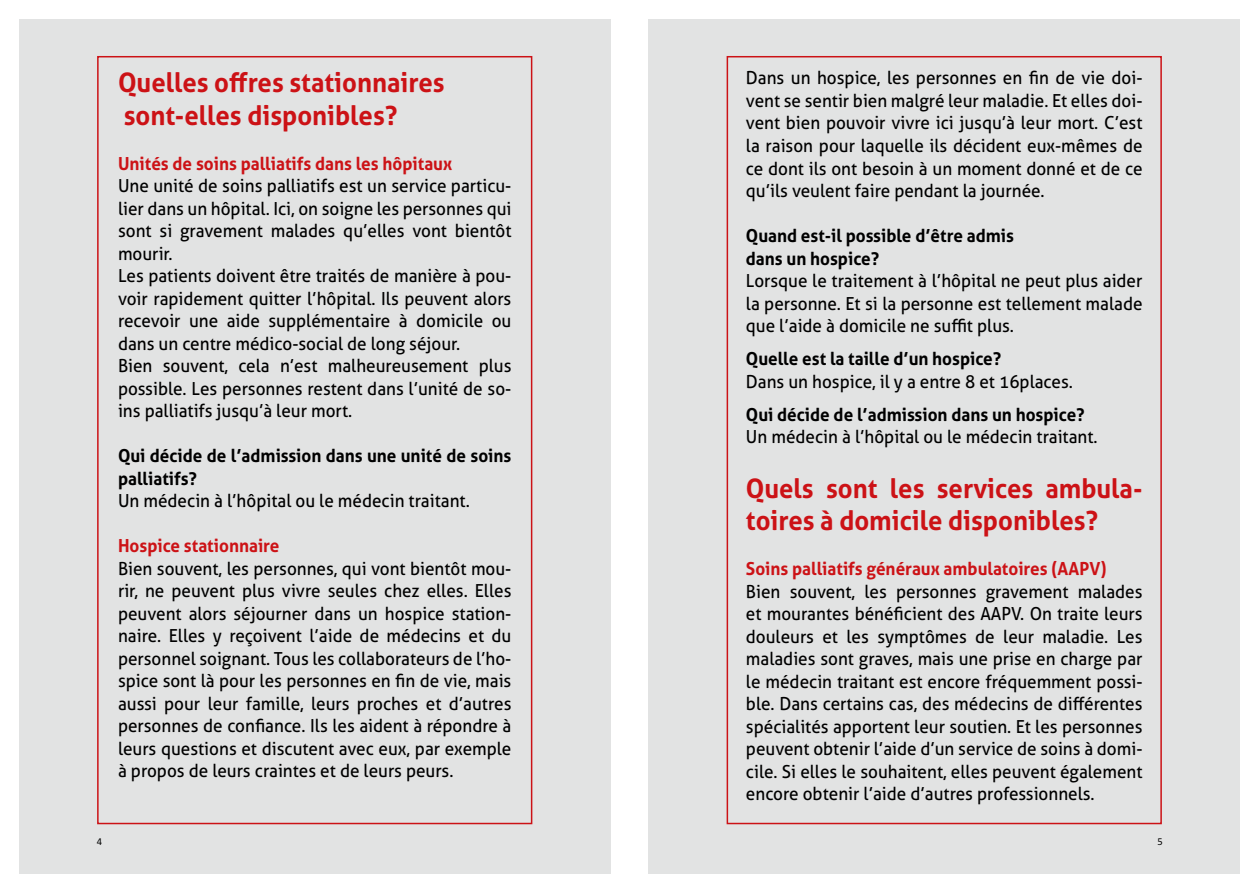
<style>
.page{position:relative;width:1259px;height:893px;background:#fff}
.page>*{position:absolute;margin:0;border:0;box-sizing:border-box;transform-origin:0 0}
.t1{font:700 27px/32.4px "Aller";color:#cc1216;scale:.95 1}
.t2{font:18px/22.5px "Aller";color:#000;text-align:justify;scale:.95 1}
.t3{font:700 18px/22.5px "Aller";color:#000;scale:.95 1}
.t4{font:700 18px "Aller";color:#cc1216;scale:.95 1}
.t5{font:10.5px "Calibri Regular 2";color:#000}
.t6{font:10.5px "Calibri";color:#000}
</style>
<div class="page">
<div style="left:648px;top:19px;width:591px;height:855px;background:#e2e3e3"></div>
<div style="left:19px;top:19px;width:591px;height:855px;background:#e2e3e3"></div>
<div style="left:726px;top:56px;width:435px;height:768px;border:2px solid #cc1216"></div>
<div style="left:97px;top:56px;width:435px;height:768px;border:2px solid #cc1216"></div>
<h1 class="t1" style="left:118px;top:66px;width:345px">Quelles offres stationnaires sont-elles disponibles ?</h1>
<p class="t4" style="left:118px;top:152px;width:353px">Unités de soins palliatifs dans les hôpitaux</p>
<p class="t2" style="left:118px;top:174px;width:416px;text-align:left">Une unité de soins palliatifs est un service particu&shy;lier dans un hôpital. Ici, on soigne les personnes qui sont si gravement malades qu’elles vont bientôt mourir.<br>Les patients doivent être traités de manière à pou&shy;voir rapidement quitter l’hôpital. Ils peuvent alors recevoir une aide supplémentaire à domicile ou dans un centre médico-social de long séjour.<br>Bien souvent, cela n’est malheureusement plus possible. Les personnes restent dans l’unité de so&shy;ins palliatifs jusqu’à leur mort.</p>
<p class="t3" style="left:118px;top:444px;width:415px">Qui décide de l’admission dans une unité de soins palliatifs?</p>
<p class="t2" style="left:118px;top:489px;width:372px">Un médecin à l’hôpital ou le médecin traitant.</p>
<p class="t4" style="left:118px;top:535px;width:171px">Hospice stationnaire</p>
<p class="t2" style="left:118px;top:557px;width:416px">Bien souvent, les personnes, qui vont bientôt mou&shy;rir, ne peuvent plus vivre seules chez elles. Elles peuvent alors séjourner dans un hospice station&shy;naire. Elles y reçoivent l’aide de médecins et du personnel soignant. Tous les collaborateurs de l’ho&shy;spice sont là pour les personnes en fin de vie, mais aussi pour leur famille, leurs proches et d’autres personnes de confiance. Ils les aident à répondre à leurs questions et discutent avec eux, par exemple à propos de leurs craintes et de leurs peurs.</p>
<p class="t2" style="left:746px;top:67px;width:419px">Dans un hospice, les personnes en fin de vie doi&shy;vent se sentir bien malgré leur maladie. Et elles doi&shy;vent bien pouvoir vivre ici jusqu’à leur mort. C’est la raison pour laquelle ils décident eux-mêmes de ce dont ils ont besoin à un moment donné et de ce qu’ils veulent faire pendant la journée.</p>
<p class="t3" style="left:746px;top:224px;width:283px">Quand est-il possible d’être admis dans un hospice ?</p>
<p class="t2" style="left:746px;top:269px;width:419px">Lorsque le traitement à l’hôpital ne peut plus aider la personne. Et si la personne est tellement malade que l’aide à domicile ne suffit plus.</p>
<p class="t3" style="left:746px;top:347px;width:270px">Quelle est la taille d’un hospice ?</p>
<p class="t2" style="left:746px;top:370px;width:346px">Dans un hospice, il y a entre 8 et 16 places.</p>
<p class="t3" style="left:746px;top:403px;width:358px">Qui décide de l’admission dans un hospice ?</p>
<p class="t2" style="left:746px;top:425px;width:372px">Un médecin à l’hôpital ou le médecin traitant.</p>
<h1 class="t1" style="left:746px;top:472px;width:419px">Quels sont les services ambula&shy;toires à domicile disponibles ?</h1>
<p class="t4" style="left:746px;top:558px;width:381px">Soins palliatifs généraux ambulatoires (AAPV)</p>
<p class="t2" style="left:746px;top:580px;width:419px">Bien souvent, les personnes gravement malades et mourantes bénéficient des AAPV. On traite leurs douleurs et les symptômes de leur maladie. Les maladies sont graves, mais une prise en charge par le médecin traitant est encore fréquemment possi&shy;ble. Dans certains cas, des médecins de différentes spécialités apportent leur soutien. Et les personnes peuvent obtenir l’aide d’un service de soins à domi&shy;cile. Si elles le souhaitent, elles peuvent également encore obtenir l’aide d’autres professionnels.</p>
<p class="t5" style="left:97px;top:835px;width:7px">4</p>
<p class="t6" style="left:1157px;top:834px;width:7px">5</p>
</div>
